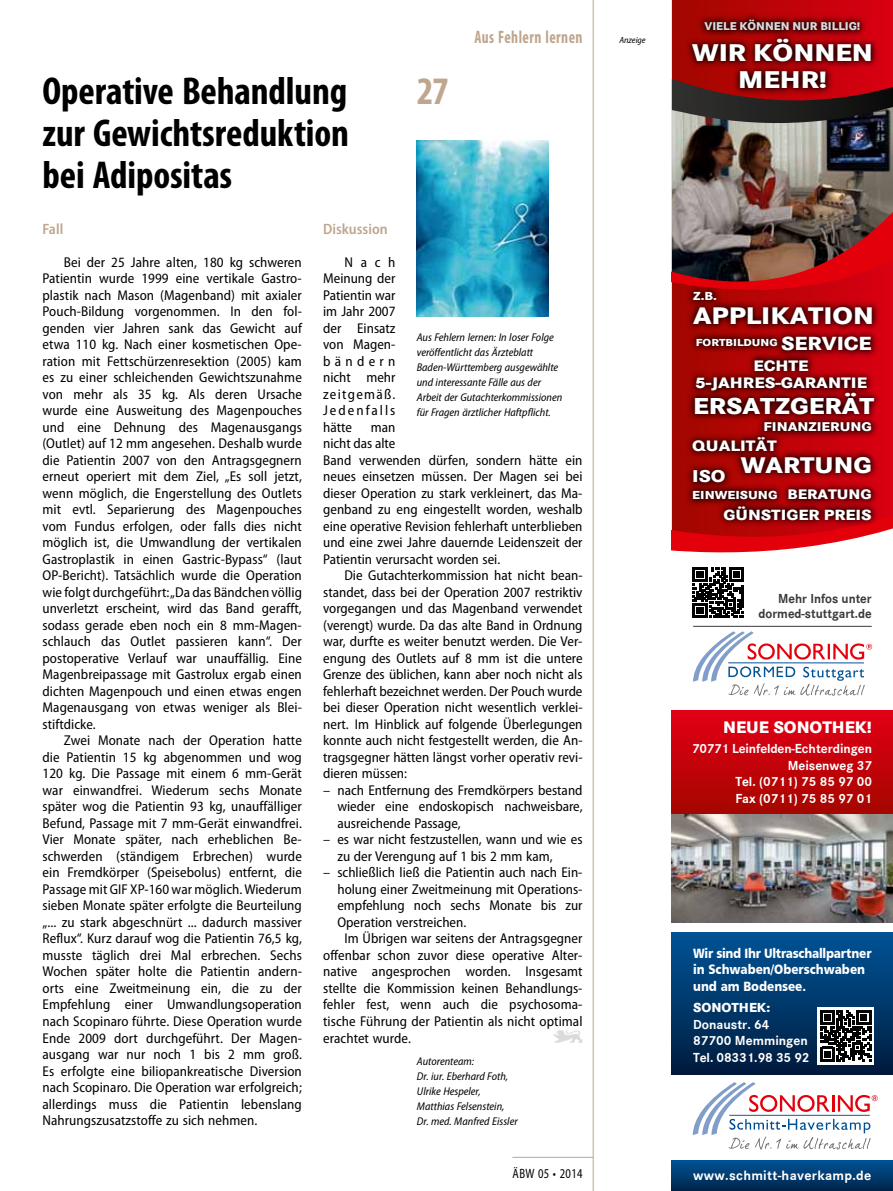
<style>
.page{position:relative;width:893px;height:1191px;background:#fff}
.page>*{position:absolute;margin:0;border:0;box-sizing:border-box;transform-origin:0 0}
.t1{font:700 condensed 39px/42px "Myriad Pro";letter-spacing:-.005em;color:#000;text-align:justify}
.t2{font:700 condensed 39px "Myriad Pro";color:#bfa68e}
.t3{font:800 25.05px/27px "Corporate S";color:#fff;text-align:center;scale:1.12 1}
.t4{font:800 24.75px "Corporate S";color:#fff;scale:1.12 1}
.t5{font:800 23.85px "Corporate S";color:#fff;scale:1.12 1}
.t6{font:800 23.4px "Corporate S";color:#fff;scale:1.12 1}
.t7{font:800 19.65px "Corporate S";color:#fff;scale:1.12 1}
.t8{font:700 condensed 18px "Myriad Pro";letter-spacing:.03em;color:#bfa68e;scale:.85 1}
.t9{font:800 17.7px "Corporate S";color:#fff;scale:1.12 1}
.t10{font:800 17.25px "Corporate S";color:#fff}
.t11{font:800 15.6px/17.7px "Corporate S";color:#fff;text-align:center;scale:1.12 1}
.t12{font:800 15.3px "Corporate S";color:#fff;scale:1.12 1}
.t13{font:600 semi-condensed 15px "Myriad Pro";color:#bfa68e}
.t14{font:semi-condensed 14.25px/16.5px "Myriad Pro";color:#000;text-align:justify}
.t15{font:800 14.25px "Corporate S";color:#fff;scale:1.12 1}
.t16{font:700 13.95px "Corporate S";letter-spacing:.02em;color:#fff}
.t17{font:700 13.5px/16.5px "Corporate S";color:#fff;text-align:right}
.t18{font:13.5px/16.5px "Humanist 777 BT Black B";color:#fff;scale:.88 1}
.t19{font:700 13.5px/15px "Corporate S";color:#3a3a39;text-align:right;scale:.95 1}
.t20{font:semi-condensed 13.5px "Myriad Pro";letter-spacing:.03em;color:#000;scale:.85 1}
.t21{font:800 13.5px "Corporate S";color:#fff}
.t22{font:800 13.05px "Corporate S";color:#fff;scale:1.12 1}
.t23{font:800 12px "Corporate S";color:#fff;scale:1.12 1}
.t24{font:800 11.7px "Corporate S";color:#d9dada}
.t25{font:italic semi-condensed 11.25px/15px "Myriad Pro";color:#000}
.t26{font:800 10.5px "Corporate S";color:#fff;scale:1.12 1}
.t27{font:italic semi-condensed 9px "Myriad Pro";color:#000}
</style>
<div class="page">
<hr style="left:593px;top:0;width:1px;height:1191px;background:#bfa68e">
<hr style="left:512px;top:1157px;width:81px;height:1px;background:#bfa68e">
<div style="left:672px;top:932px;width:221px;height:142px;background:linear-gradient(to bottom,#005396,#032041)"></div>
<div style="left:672px;top:710px;width:221px;height:104px;background:linear-gradient(to bottom,#e30016,#a50600)"></div>
<svg style="left:672px;top:1160px;width:221px;height:31px;background:#003b6f"></svg>
<svg style="left:693px;top:1082px;width:185px;height:67px"></svg>
<svg style="left:693px;top:631px;width:179px;height:65px"></svg>
<hr style="left:693px;top:626px;width:179px;height:1px;background:#3a3a39">
<svg style="left:817px;top:1007px;width:57px;height:57px"></svg>
<svg style="left:820px;top:1010px;width:51px;height:51px"></svg>
<img style="left:672px;top:814px;width:221px;height:108px">
<svg style="left:672px;top:0;width:221px;height:79px;background:#bd0308"></svg>
<svg style="left:697px;top:12px;width:170px;height:20px;background:#7d0104"></svg>
<svg style="left:672px;top:392px;width:221px;height:225px"></svg>
<svg style="left:685px;top:429px;width:99px;height:29px;background:#7a0301"></svg>
<svg style="left:685px;top:483px;width:96px;height:24px"></svg>
<svg style="left:717px;top:498px;width:161px;height:29px;background:#740104"></svg>
<svg style="left:781px;top:482px;width:98px;height:25px;background:#870007"></svg>
<svg style="left:686px;top:463px;width:46px;height:27px"></svg>
<svg style="left:757px;top:422px;width:122px;height:17px;background:#750006"></svg>
<svg style="left:733px;top:449px;width:145px;height:31px;background:#7a0005"></svg>
<svg style="left:687px;top:392px;width:195px;height:30px;background:#6c0104"></svg>
<img style="left:672px;top:83px;width:221px;height:309px">
<svg style="left:685px;top:32px;width:193px;height:64px;background:#7f0206"></svg>
<img style="left:553px;top:1030px;width:30px;height:12px">
<img style="left:417px;top:141px;width:132px;height:175px">
<h1 class="t1" style="left:43px;top:70px;width:308px">Operative Behandlung zur Gewichtsreduktion bei Adipositas</h1>
<h1 class="t2" style="left:417px;top:69px;width:34px">27</h1>
<p class="t8" style="left:474px;top:27px;width:129px">Aus Fehlern lernen</p>
<p class="t13" style="left:43px;top:220px;width:22px">Fall</p>
<p class="t14" style="left:43px;top:254px;width:261px;text-indent:21px">Bei der 25 Jahre alten, 180 kg schweren Patientin wurde 1999 eine vertikale Gastro&shy;plastik nach Mason (Magenband) mit axialer Pouch-Bildung vorgenommen. In den fol&shy;genden vier Jahren sank das Gewicht auf etwa 110 kg. Nach einer kosmetischen Ope&shy;ration mit Fettschürzenresektion (2005) kam es zu einer schleichenden Gewichtszunahme von mehr als 35 kg. Als deren Ursache wurde eine Ausweitung des Magenpouches und eine Dehnung des Magenausgangs (Outlet) auf 12 mm angesehen. Deshalb wurde die Patientin 2007 von den Antragsgegnern erneut operiert mit dem Ziel, „Es soll jetzt, wenn möglich, die Engerstellung des Outlets mit evtl. Separierung des Magenpouches vom Fundus erfolgen, oder falls dies nicht möglich ist, die Umwandlung der vertikalen Gastroplastik in einen Gastric-Bypass“ (laut OP-Bericht). Tatsächlich wurde die Operation wie folgt durchgeführt: „Da das Bändchen völlig unverletzt erscheint, wird das Band gerafft, sodass gerade eben noch ein 8 mm-Magen&shy;schlauch das Outlet passieren kann“. Der postoperative Verlauf war unauffällig. Eine Magenbreipassage mit Gastrolux ergab einen dichten Magenpouch und einen etwas engen Magenausgang von etwas weniger als Blei&shy;stiftdicke.</p>
<p class="t14" style="left:43px;top:732px;width:261px;text-indent:21px">Zwei Monate nach der Operation hatte die Patientin 15 kg abgenommen und wog 120 kg. Die Passage mit einem 6 mm-Gerät war einwandfrei. Wiederum sechs Monate später wog die Patientin 93 kg, unauffälliger Befund, Passage mit 7 mm-Gerät einwandfrei.<br>Vier Monate später, nach erheblichen Be&shy;schwerden (ständigem Erbrechen) wurde ein Fremdkörper (Speisebolus) entfernt, die Passage mit GIF XP-160 war möglich. Wiederum sieben Monate später erfolgte die Beurteilung „... zu stark abgeschnürt ... dadurch massiver Reflux“. Kurz darauf wog die Patientin 76,5 kg, musste täglich drei Mal erbrechen. Sechs Wochen später holte die Patientin andern&shy;orts eine Zweitmeinung ein, die zu der Empfehlung einer Umwandlungsoperation nach Scopinaro führte. Diese Operation wurde Ende 2009 dort durchgeführt. Der Magen&shy;ausgang war nur noch 1 bis 2 mm groß.<br>Es erfolgte eine biliopankreatische Diversion nach Scopinaro. Die Operation war erfolgreich; allerdings muss die Patientin lebenslang Nahrungszusatzstoffe zu sich nehmen.</p>
<p class="t13" style="left:323px;top:220px;width:66px">Diskussion</p>
<p class="t14" style="left:323px;top:254px;width:74px;text-indent:21px">Nach Meinung der Patientin war im Jahr 2007 der Einsatz von Magen&shy;bändern nicht mehr zeitgemäß.<br>Jedenfalls hätte</p>
<p class="t25" style="left:417px;top:330px;width:147px">Aus Fehlern lernen: In loser Folge veröffentlicht das Ärzteblatt Baden-Württemberg ausgewählte und interessante Fälle aus der Arbeit der Gutachterkommissionen für Fragen ärztlicher Haftpflicht.</p>
<p class="t14" style="left:323px;top:419px;width:261px;text-align:left;text-indent:48px">man<br>nicht das alte<br>Band verwenden dürfen, sondern hätte ein neues einsetzen müssen. Der Magen sei bei dieser Operation zu stark verkleinert, das Ma&shy;genband zu eng eingestellt worden, weshalb eine operative Revision fehlerhaft unterblieben und eine zwei Jahre dauernde Leidenszeit der Patientin verursacht worden sei.</p>
<p class="t14" style="left:323px;top:567px;width:261px;text-indent:21px">Die Gutachterkommission hat nicht bean&shy;standet, dass bei der Operation 2007 restriktiv vorgegangen und das Magenband verwendet (verengt) wurde. Da das alte Band in Ordnung war, durfte es weiter benutzt werden. Die Ver&shy;engung des Outlets auf 8 mm ist die untere Grenze des üblichen, kann aber noch nicht als fehlerhaft bezeichnet werden. Der Pouch wurde bei dieser Operation nicht wesentlich verklei&shy;nert. Im Hinblick auf folgende Überlegungen konnte auch nicht festgestellt werden, die An&shy;tragsgegner hätten längst vorher operativ revi&shy;dieren müssen:</p>
<p class="t14" style="left:337px;top:782px;width:247px;text-indent:-14px">– nach Entfernung des Fremdkörpers bestand wieder eine endoskopisch nachweisbare, ausreichende Passage,</p>
<p class="t14" style="left:337px;top:831px;width:247px;text-indent:-14px">– es war nicht festzustellen, wann und wie es zu der Verengung auf 1 bis 2 mm kam,</p>
<p class="t14" style="left:323px;top:864px;width:261px">– schließlich ließ die Patientin auch nach Ein-</p>
<p class="t14" style="left:337px;top:881px;width:247px">holung einer Zweitmeinung mit Operations-</p>
<p class="t14" style="left:337px;top:897px;width:247px">empfehlung noch sechs Monate bis zur</p>
<p class="t14" style="left:337px;top:914px;width:130px">Operation verstreichen.</p>
<p class="t14" style="left:344px;top:930px;width:240px">Im Übrigen war seitens der Antragsgegner</p>
<p class="t14" style="left:323px;top:947px;width:260px">offenbar schon zuvor diese operative Alter-</p>
<p class="t14" style="left:323px;top:963px;width:261px">native angesprochen worden. Insgesamt</p>
<p class="t14" style="left:323px;top:980px;width:260px">stellte die Kommission keinen Behandlungs-</p>
<p class="t14" style="left:323px;top:996px;width:261px">fehler fest, wenn auch die psychosoma-</p>
<p class="t14" style="left:323px;top:1013px;width:261px">tische Führung der Patientin als nicht optimal</p>
<p class="t14" style="left:323px;top:1029px;width:89px">erachtet wurde.</p>
<p class="t25" style="left:417px;top:1054px;width:102px">Autorenteam:<br>Dr. iur. Eberhard Foth,<br>Ulrike Hespeler,<br>Matthias Felsenstein,<br>Dr. med. Manfred Eissler</p>
<p class="t20" style="left:513px;top:1166px;width:84px">ÄBW 05 • 2014</p>
<p class="t27" style="left:619px;top:35px;width:28px">Anzeige</p>
<p class="t24" style="left:704px;top:20px;width:157px">VIELE KÖNNEN NUR BILLIG!</p>
<h2 class="t3" style="left:692px;top:40px;width:163px">WIR KÖNNEN<br>MEHR!</h2>
<p class="t23" style="left:693px;top:288px;width:23px">Z.B.</p>
<h3 class="t4" style="left:693px;top:301px;width:163px">APPLIKATION</h3>
<h3 class="t7" style="left:781px;top:332px;width:82px">SERVICE</h3>
<p class="t26" style="left:696px;top:336px;width:74px">FORTBILDUNG</p>
<p class="t11" style="left:695px;top:357px;width:155px">ECHTE<br>5-JAHRES-GARANTIE</p>
<h3 class="t5" style="left:693px;top:392px;width:163px">ERSATZGERÄT</h3>
<p class="t22" style="left:764px;top:419px;width:98px">FINANZIERUNG</p>
<p class="t11" style="left:692px;top:437px;width:77px">QUALITÄT</p>
<p class="t9" style="left:692px;top:465px;width:31px">ISO</p>
<h3 class="t6" style="left:741px;top:451px;width:118px">WARTUNG</h3>
<p class="t15" style="left:787px;top:486px;width:77px">BERATUNG</p>
<p class="t23" style="left:692px;top:488px;width:77px">EINWEISUNG</p>
<p class="t12" style="left:724px;top:505px;width:134px">GÜNSTIGER PREIS</p>
<p class="t19" style="left:759px;top:591px;width:121px">Mehr Infos unter dormed-stuttgart.de</p>
<p class="t10" style="left:723px;top:716px;width:150px">NEUE SONOTHEK!</p>
<p class="t17" style="left:692px;top:741px;width:182px">70771 Leinfelden-Echterdingen<br>Meisenweg 37<br>Tel. (0711) 75 85 97 00<br>Fax (0711) 75 85 97 01</p>
<p class="t18" style="left:693px;top:944px;width:204px">Wir sind Ihr Ultraschallpartner in Schwaben/Oberschwaben und am Bodensee.</p>
<p class="t21" style="left:693px;top:999px;width:79px">SONOTHEK:</p>
<p class="t17" style="left:693px;top:1016px;width:118px;text-align:left">Donaustr. 64<br>87700 Memmingen<br>Tel. 08331.98 35 92</p>
<p class="t16" style="left:693px;top:1167px;width:180px">www.schmitt-haverkamp.de</p>
</div>
